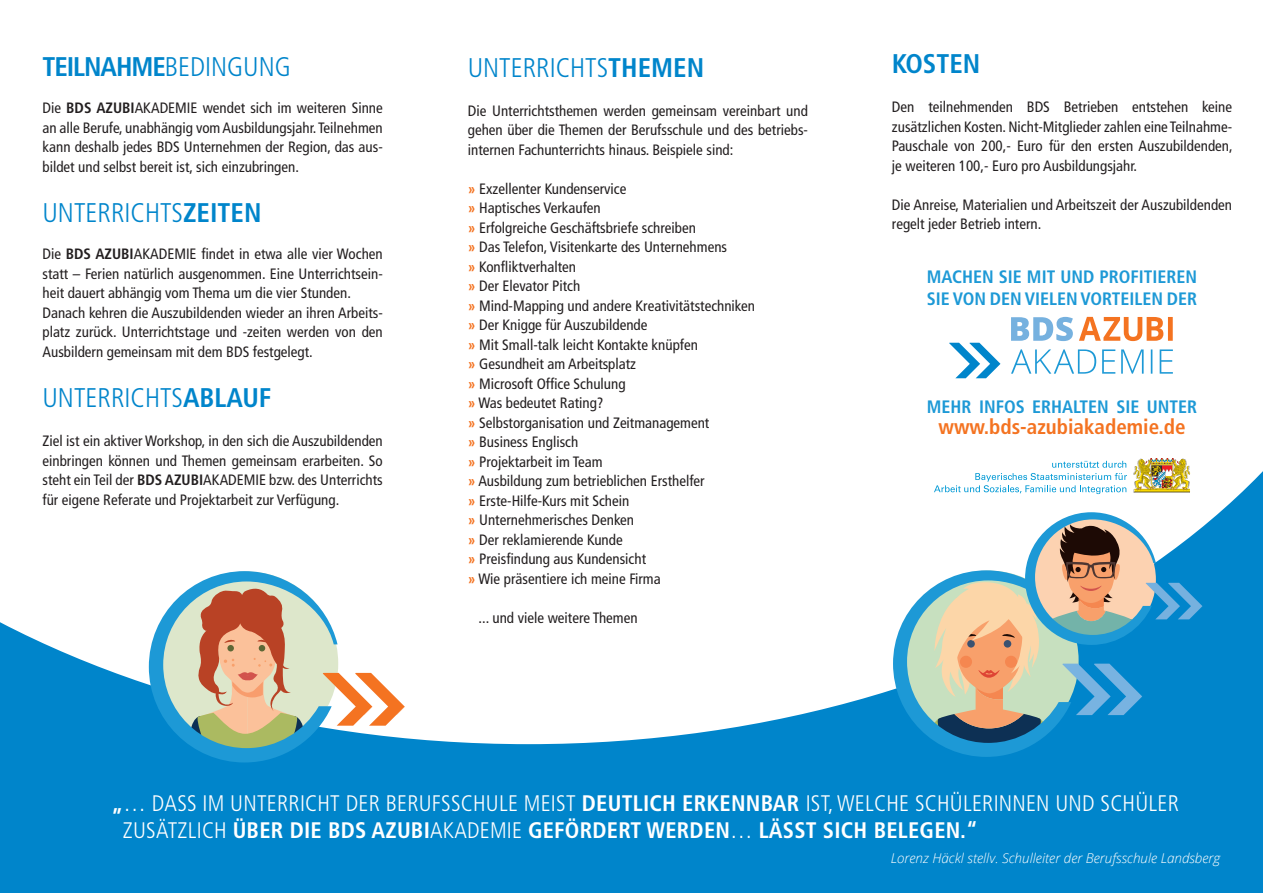
<style>
.page{position:relative;width:1263px;height:893px;background:#0085cb}
.page>*{position:absolute;margin:0;border:0;box-sizing:border-box;transform-origin:0 0}
.t1{font:300 condensed 27px "Frutiger LT Std";color:#0085cb}
.t2{font:700 condensed 27px "Frutiger LT Std";letter-spacing:-.04em;color:#0085cb}
.t3{font:300 condensed 22.5px/27px "Frutiger LT Std";letter-spacing:.01em;color:#fff}
.t4{font:700 condensed 21px "Frutiger LT Std";color:#f47321}
.t5{font:700 condensed 18px/21.6px "Frutiger LT Std";color:#1d99d6}
.t6{font:condensed 15px/19.5px "Frutiger LT Std";color:#231f20;text-align:justify}
.t7{font:italic 300 13.5px "Open Sans";color:#fff}
.s1{font-weight:300}
.s2{font-weight:700}
.s3{font-weight:700;color:#f47321}
</style>
<div class="page">
<div style="left:0;top:0;width:1263px;height:744px;background:#fff"></div>
<svg style="left:949px;top:343px;width:51px;height:35px"></svg>
<svg style="left:1011px;top:349px;width:162px;height:25px;background:#d2eaf6"></svg>
<svg style="left:1011px;top:317px;width:62px;height:24px"></svg>
<svg style="left:1079px;top:317px;width:94px;height:24px;background:#f9b991"></svg>
<svg style="left:149px;top:571px;width:256px;height:191px;background:#b3beba"></svg>
<svg style="left:893px;top:512px;width:309px;height:245px"></svg>
<img style="left:1134px;top:458px;width:56px;height:34px">
<svg style="left:934px;top:461px;width:193px;height:33px;background:#def1f9"></svg>
<h1 class="t2" style="left:42px;top:50px;width:250px">TEILNAHME<span class="s1">BEDINGUNG</span></h1>
<p class="t6" style="left:42px;top:98px;width:342px">Die <span class="s2">BDS AZUBI</span>AKADEMIE wendet sich im weiteren Sinne an alle Berufe, unabhängig vom Ausbildungsjahr. Teilnehmen kann deshalb jedes BDS Unternehmen der Region, das aus&shy;bildet und selbst bereit ist, sich einzubringen.</p>
<h1 class="t1" style="left:42px;top:197px;width:220px">UNTERRICHTS<span class="s2">ZEITEN</span></h1>
<p class="t6" style="left:42px;top:245px;width:342px;text-align:left">Die <span class="s2">BDS AZUBI</span>AKADEMIE findet in etwa alle vier Wochen statt – Ferien natürlich ausgenommen. Eine Unterrichtsein&shy;heit dauert abhängig vom Thema um die vier Stunden.<br>Danach kehren die Auszubildenden wieder an ihren Arbeits&shy;platz zurück. Unterrichtstage und -zeiten werden von den Ausbildern gemeinsam mit dem BDS festgelegt.</p>
<h1 class="t1" style="left:42px;top:383px;width:230px">UNTERRICHTS<span class="s2">ABLAUF</span></h1>
<p class="t6" style="left:42px;top:431px;width:342px">Ziel ist ein aktiver Workshop, in den sich die Auszubildenden einbringen können und Themen gemeinsam erarbeiten. So steht ein Teil der <span class="s2">BDS AZUBI</span>AKADEMIE bzw. des Unterrichts für eigene Referate und Projektarbeit zur Verfügung.</p>
<h1 class="t1" style="left:468px;top:52px;width:238px">UNTERRICHTS<span class="s2">THEMEN</span></h1>
<p class="t6" style="left:468px;top:101px;width:342px">Die Unterrichtsthemen werden gemeinsam vereinbart und gehen über die Themen der Berufsschule und des betriebs&shy;internen Fachunterrichts hinaus. Beispiele sind:</p>
<p class="t6" style="left:468px;top:179px;width:289px;text-align:left"><span class="s3">»</span> Exzellenter Kundenservice<br><span class="s3">»</span> Haptisches Verkaufen<br><span class="s3">»</span> Erfolgreiche Geschäftsbriefe schreiben<br><span class="s3">»</span> Das Telefon, Visitenkarte des Unternehmens<br><span class="s3">»</span> Konfliktverhalten<br><span class="s3">»</span> Der Elevator Pitch<br><span class="s3">»</span> Mind-Mapping und andere Kreativitätstechniken <span class="s3">»</span> Der Knigge für Auszubildende<br><span class="s3">»</span> Mit Small-talk leicht Kontakte knüpfen<br><span class="s3">»</span> Gesundheit am Arbeitsplatz<br><span class="s3">»</span> Microsoft Office Schulung<br><span class="s3">»</span> Was bedeutet Rating?<br><span class="s3">»</span> Selbstorganisation und Zeitmanagement<br><span class="s3">»</span> Business Englisch<br><span class="s3">»</span> Projektarbeit im Team<br><span class="s3">»</span> Ausbildung zum betrieblichen Ersthelfer<br><span class="s3">»</span> Erste-Hilfe-Kurs mit Schein<br><span class="s3">»</span> Unternehmerisches Denken<br><span class="s3">»</span> Der reklamierende Kunde<br><span class="s3">»</span> Preisfindung aus Kundensicht<br><span class="s3">»</span> Wie präsentiere ich meine Firma</p>
<p class="t6" style="left:479px;top:608px;width:161px">... und viele weitere Themen</p>
<h1 class="t2" style="left:892px;top:48px;width:90px">KOSTEN</h1>
<p class="t6" style="left:892px;top:97px;width:342px">Den teilnehmenden BDS Betrieben entstehen keine zusätzlichen Kosten. Nicht-Mitglieder zahlen eine Teilnahme-Pauschale von 200,- Euro für den ersten Auszubildenden, je weiteren 100,- Euro pro Ausbildungsjahr.</p>
<p class="t6" style="left:892px;top:195px;width:342px">Die Anreise, Materialien und Arbeitszeit der Auszubildenden regelt jeder Betrieb intern.</p>
<p class="t5" style="left:927px;top:266px;width:272px">MACHEN SIE MIT UND PROFITIEREN<br>SIE VON DEN VIELEN VORTEILEN DER</p>
<p class="t5" style="left:927px;top:395px;width:272px">MEHR INFOS ERHALTEN SIE UNTER</p>
<h3 class="t4" style="left:938px;top:414px;width:249px">www.bds-azubiakademie.de</h3>
<h2 class="t3" style="left:123px;top:790px;width:1057px;text-indent:-11px"><span class="s2">„</span>… DASS IM UNTERRICHT DER BERUFSSCHULE MEIST <span class="s2">DEUTLICH ERKENNBAR</span> IST, WELCHE SCHÜLERINNEN UND SCHÜLER<br>ZUSÄTZLICH <span class="s2">ÜBER DIE BDS AZUBI</span>AKADEMIE <span class="s2">GEFÖRDERT WERDEN</span>… <span class="s2">LÄSST SICH BELEGEN.“</span></h2>
<p class="t7" style="left:891px;top:848px;width:331px">Lorenz Häckl stellv. Schulleiter der Berufsschule Landsberg</p>
</div>
